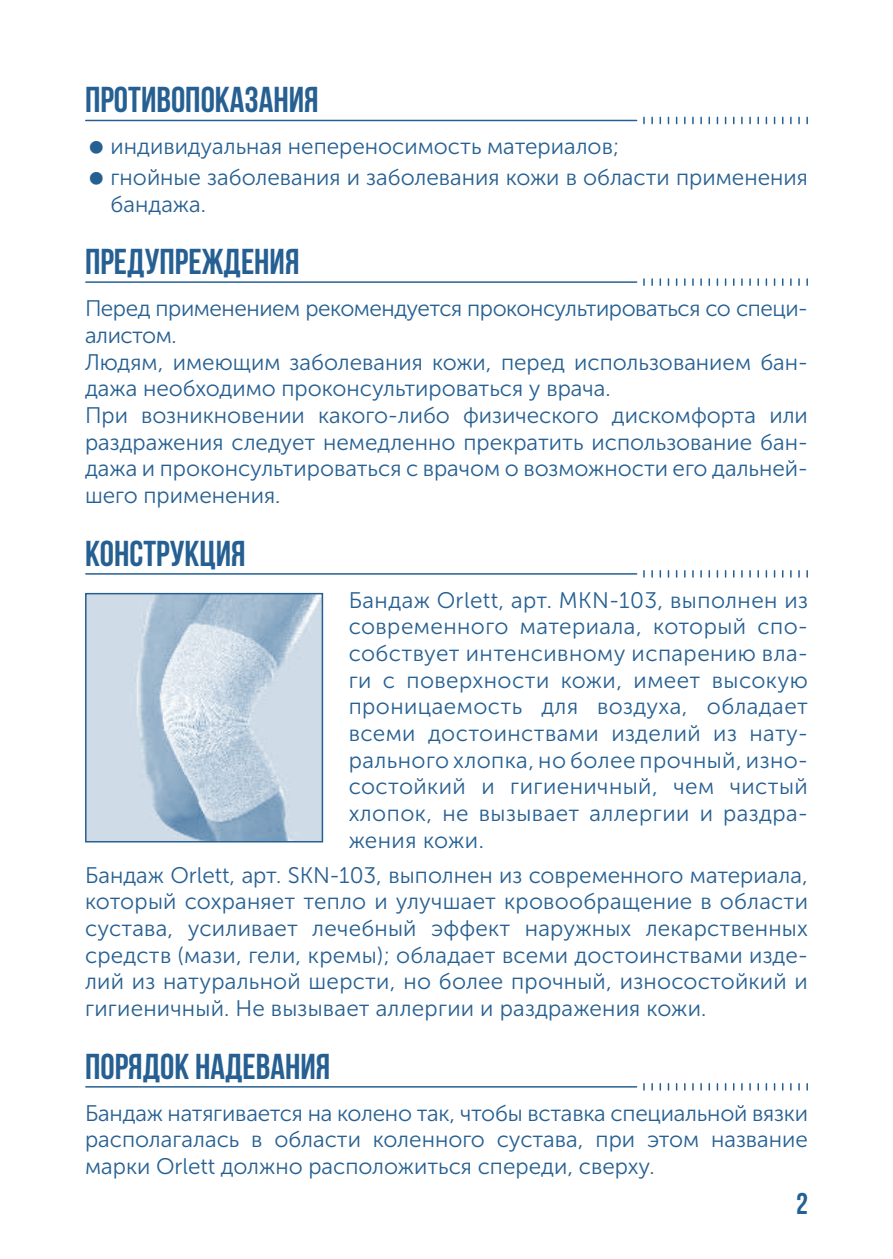
<style>
.page{position:relative;width:893px;height:1259px;background:#fff}
.page>*{position:absolute;margin:0;border:0;box-sizing:border-box;transform-origin:0 0}
.t1{font:700 36px "Bebas Neue";color:#266092}
.t2{font:700 30px "Bebas Neue";color:#266092}
.t3{font:22.5px/26.7px "Museo Sans Cyrl 300";color:#266092;text-align:justify}
</style>
<div class="page">
<img style="left:88px;top:596px;width:232px;height:243px">
<div style="left:85px;top:593px;width:238px;height:249px;border:2px solid #266092"></div>
<hr style="left:86px;top:120px;width:551px;height:1px;background:#266092">
<svg style="left:643px;top:117px;width:2px;height:7px"></svg>
<svg style="left:651px;top:117px;width:2px;height:7px"></svg>
<svg style="left:692px;top:117px;width:2px;height:7px"></svg>
<svg style="left:700px;top:117px;width:2px;height:7px"></svg>
<svg style="left:708px;top:117px;width:2px;height:7px"></svg>
<svg style="left:741px;top:117px;width:2px;height:7px"></svg>
<svg style="left:749px;top:117px;width:2px;height:7px"></svg>
<svg style="left:757px;top:117px;width:2px;height:7px"></svg>
<svg style="left:790px;top:117px;width:2px;height:7px"></svg>
<svg style="left:798px;top:117px;width:2px;height:7px"></svg>
<svg style="left:806px;top:117px;width:2px;height:7px"></svg>
<hr style="left:86px;top:281px;width:551px;height:2px;background:#266092">
<svg style="left:643px;top:279px;width:2px;height:6px"></svg>
<svg style="left:651px;top:279px;width:2px;height:6px"></svg>
<svg style="left:692px;top:279px;width:2px;height:6px"></svg>
<svg style="left:700px;top:279px;width:2px;height:6px"></svg>
<svg style="left:708px;top:279px;width:2px;height:6px"></svg>
<svg style="left:741px;top:279px;width:2px;height:6px"></svg>
<svg style="left:749px;top:279px;width:2px;height:6px"></svg>
<svg style="left:757px;top:279px;width:2px;height:6px"></svg>
<svg style="left:790px;top:279px;width:2px;height:6px"></svg>
<svg style="left:798px;top:279px;width:2px;height:6px"></svg>
<svg style="left:806px;top:279px;width:2px;height:6px"></svg>
<hr style="left:86px;top:573px;width:551px;height:1px;background:#266092">
<svg style="left:643px;top:571px;width:2px;height:6px"></svg>
<svg style="left:651px;top:571px;width:2px;height:6px"></svg>
<svg style="left:692px;top:571px;width:2px;height:6px"></svg>
<svg style="left:700px;top:571px;width:2px;height:6px"></svg>
<svg style="left:708px;top:571px;width:2px;height:6px"></svg>
<svg style="left:741px;top:571px;width:2px;height:6px"></svg>
<svg style="left:749px;top:571px;width:2px;height:6px"></svg>
<svg style="left:757px;top:571px;width:2px;height:6px"></svg>
<svg style="left:790px;top:571px;width:2px;height:6px"></svg>
<svg style="left:798px;top:571px;width:2px;height:6px"></svg>
<svg style="left:806px;top:571px;width:2px;height:6px"></svg>
<hr style="left:86px;top:1086px;width:551px;height:1px;background:#266092">
<svg style="left:643px;top:1083px;width:2px;height:7px"></svg>
<svg style="left:651px;top:1083px;width:2px;height:7px"></svg>
<svg style="left:692px;top:1083px;width:2px;height:7px"></svg>
<svg style="left:700px;top:1083px;width:2px;height:7px"></svg>
<svg style="left:708px;top:1083px;width:2px;height:7px"></svg>
<svg style="left:741px;top:1083px;width:2px;height:7px"></svg>
<svg style="left:749px;top:1083px;width:2px;height:7px"></svg>
<svg style="left:757px;top:1083px;width:2px;height:7px"></svg>
<svg style="left:790px;top:1083px;width:2px;height:7px"></svg>
<svg style="left:798px;top:1083px;width:2px;height:7px"></svg>
<svg style="left:806px;top:1083px;width:2px;height:7px"></svg>
<h1 class="t1" style="left:85px;top:80px;width:235px">Противопоказания</h1>
<p class="t3" style="left:111px;top:131px;width:699px;line-height:30.9px">индивидуальная непереносимость материалов;<br>гнойные заболевания и заболевания кожи в области применения</p>
<p class="t3" style="left:111px;top:191px;width:97px">бандажа.</p>
<h1 class="t1" style="left:85px;top:242px;width:216px">Предупреждения</h1>
<p class="t3" style="left:85px;top:295px;width:724px;text-align:left">Перед применением рекомендуется проконсультироваться со специ&shy;алистом.<br>Людям, имеющим заболевания кожи, перед использованием бан&shy;дажа необходимо проконсультироваться у врача.<br>При возникновении какого-либо физического дискомфорта или раздражения следует немедленно прекратить использование бан&shy;дажа и проконсультироваться с врачом о возможности его дальней&shy;шего применения.</p>
<h1 class="t1" style="left:85px;top:533px;width:162px">Конструкция</h1>
<p class="t3" style="left:349px;top:586px;width:461px">Бандаж Orlett, арт. MKN-103, выполнен из современного материала, который спо&shy;собствует интенсивному испарению вла&shy;ги с поверхности кожи, имеет высокую проницаемость для воздуха, обладает всеми достоинствами изделий из нату&shy;рального хлопка, но более прочный, изно&shy;состойкий и гигиеничный, чем чистый хлопок, не вызывает аллергии и раздра&shy;жения кожи.</p>
<p class="t3" style="left:85px;top:862px;width:724px">Бандаж Orlett, арт. SKN-103, выполнен из современного материала, который сохраняет тепло и улучшает кровообращение в области сустава, усиливает лечебный эффект наружных лекарственных средств (мази, гели, кремы); обладает всеми достоинствами изде&shy;лий из натуральной шерсти, но более прочный, износостойкий и гигиеничный. Не вызывает аллергии и раздражения кожи.</p>
<h1 class="t1" style="left:85px;top:1046px;width:247px">Порядок надевания</h1>
<p class="t3" style="left:85px;top:1099px;width:724px">Бандаж натягивается на колено так, чтобы вставка специальной вязки располагалась в области коленного сустава, при этом название марки Orlett должно расположиться спереди, сверху.</p>
<h2 class="t2" style="left:796px;top:1187px;width:13px">2</h2>
</div>
